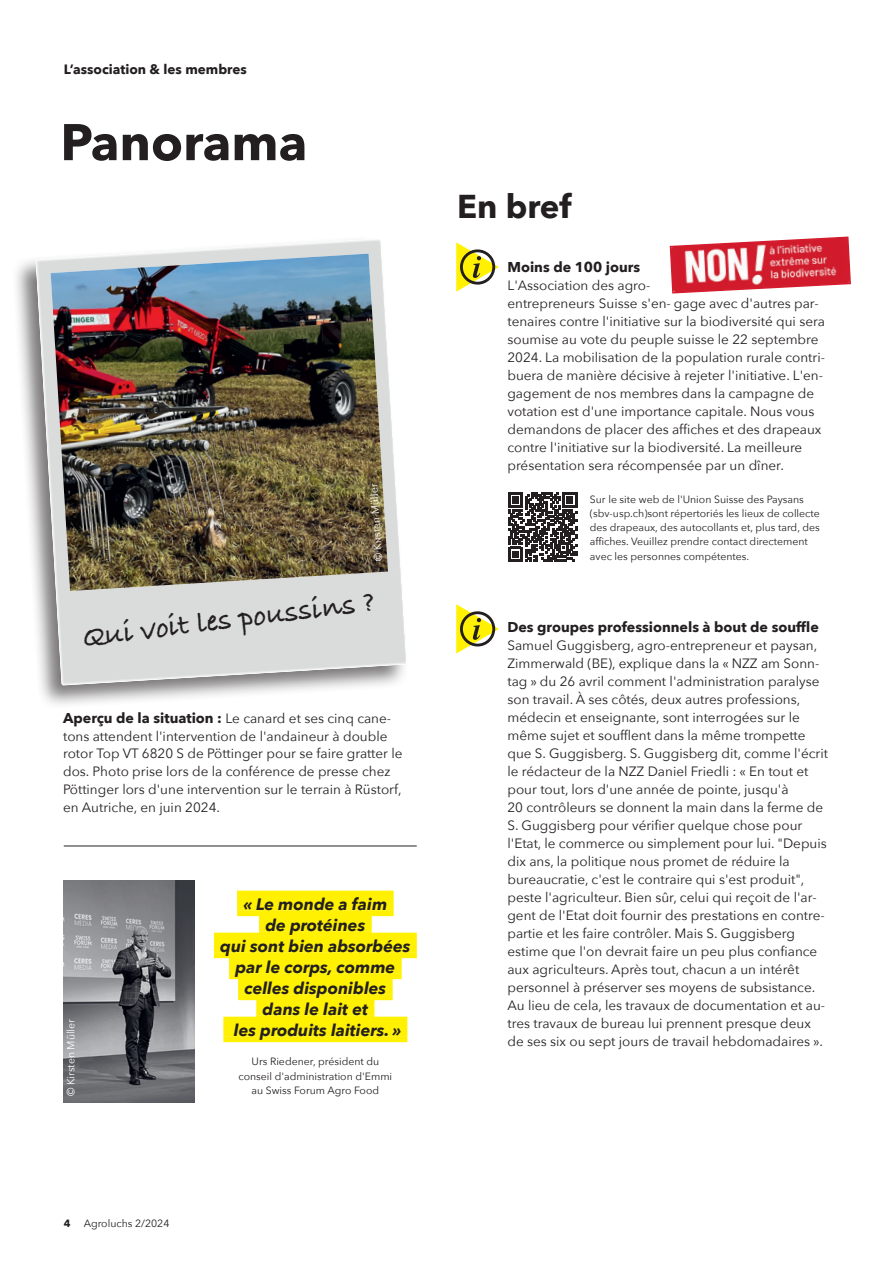
<style>
.page{position:relative;width:893px;height:1263px;background:#fff}
.page>*{position:absolute;margin:0;border:0;box-sizing:border-box;transform-origin:0 0}
.t1{font:700 51px "Avenir Next";color:#231f20}
.t2{font:700 33px "Avenir Next";color:#231f20}
.t3{font:700 30.3px "Bradley Hand ITCTT";color:#231f20}
.t4{font:italic 700 16.5px/21px "Avenir Next";color:#231f20;text-align:center}
.t5{font:700 14.25px "Avenir Next";color:#231f20}
.t6{font:13.5px/18px "Avenir Next";color:#231f20}
.t7{font:700 13.5px "Avenir Next";color:#231f20}
.t8{font:10.5px/14.2px "Avenir Next";color:#231f20}
.t9{font:10.5px "Avenir Next";color:#fff}
.t10{font:700 10.5px "Avenir Next";color:#231f20}
.s1{font-weight:700;font-size:14.25px}
</style>
<div class="page">
<div style="left:11px;top:235px;width:398px;height:474px;background:#231f20;opacity:.6"></div>
<svg style="left:38px;top:241px;width:367px;height:442px;fill:#dadbdb"></svg>
<img style="left:51px;top:254px;width:337px;height:337px">
<svg style="left:456px;top:604px;width:43px;height:49px"></svg>
<svg style="left:456px;top:242px;width:43px;height:50px"></svg>
<hr style="left:64px;top:846px;width:353px;height:1px;background:#231f20">
<svg style="left:508px;top:493px;width:69px;height:68px"></svg>
<img style="left:64px;top:881px;width:131px;height:222px">
<div style="left:237px;top:891px;width:157px;height:19px;background:#fff101"></div>
<div style="left:237px;top:910px;width:157px;height:6px;background:#fff101"></div>
<div style="left:259px;top:912px;width:113px;height:19px;background:#fff101"></div>
<div style="left:259px;top:931px;width:113px;height:6px;background:#fff101"></div>
<div style="left:214px;top:933px;width:203px;height:19px;background:#fff101"></div>
<div style="left:214px;top:952px;width:203px;height:6px;background:#fff101"></div>
<div style="left:229px;top:954px;width:173px;height:19px;background:#fff101"></div>
<div style="left:229px;top:973px;width:173px;height:6px;background:#fff101"></div>
<div style="left:238px;top:975px;width:155px;height:19px;background:#fff101"></div>
<div style="left:238px;top:994px;width:155px;height:6px;background:#fff101"></div>
<div style="left:256px;top:996px;width:118px;height:19px;background:#fff101"></div>
<div style="left:256px;top:1015px;width:118px;height:6px;background:#fff101"></div>
<div style="left:223px;top:1017px;width:184px;height:19px;background:#fff101"></div>
<div style="left:223px;top:1036px;width:184px;height:6px;background:#fff101"></div>
<svg style="left:669px;top:236px;width:182px;height:58px"></svg>
<p class="t7" style="left:64px;top:58px;width:184px">L’association &amp; les membres</p>
<h1 class="t1" style="left:60px;top:98px;width:248px">Panorama</h1>
<p class="t9" style="left:369px;top:561px;width:79px;rotate:-93deg">© Kirsten Müller</p>
<h3 class="t3" style="left:80px;top:614px;width:296px;rotate:-7deg">Qui voit les poussins ?</h3>
<p class="t6" style="left:63px;top:708px;width:341px"><span class="s1">Aperçu de la situation :</span> Le canard et ses cinq cane&shy;tons attendent l'intervention de l'andaineur à double rotor Top VT 6820 S de Pöttinger pour se faire gratter le dos. Photo prise lors de la conférence de presse chez Pöttinger lors d'une intervention sur le terrain à Rüstorf, en Autriche, en juin 2024.</p>
<p class="t9" style="left:62px;top:1096px;width:79px;rotate:-90deg">© Kirsten Müller</p>
<p class="t10" style="left:64px;top:1214px;width:8px">4</p>
<p class="t8" style="left:84px;top:1215px;width:87px">Agroluchs 2/2024</p>
<p class="t4" style="left:220px;top:893px;width:192px">« Le monde a faim<br>de protéines<br>qui sont bien absorbées par le corps, comme celles disponibles<br>dans le lait et<br>les produits laitiers. »</p>
<p class="t8" style="left:239px;top:1054px;width:155px;text-align:center">Urs Riedener, président du conseil d'administration d'Emmi</p>
<p class="t8" style="left:252px;top:1083px;width:129px">au Swiss Forum Agro Food</p>
<h2 class="t2" style="left:457px;top:178px;width:116px">En bref</h2>
<p class="t5" style="left:507px;top:255px;width:134px">Moins de 100 jours</p>
<p class="t6" style="left:507px;top:276px;width:319px">L'Association des agro-<br>entrepreneurs Suisse s'en- gage avec d'autres par&shy;tenaires contre l'initiative sur la biodiversité qui sera soumise au vote du peuple suisse le 22 septembre 2024. La mobilisation de la population rurale contri&shy;buera de manière décisive à rejeter l'initiative. L'en&shy;gagement de nos membres dans la campagne de votation est d'une importance capitale. Nous vous demandons de placer des affiches et des drapeaux contre l'initiative sur la biodiversité. La meilleure présentation sera récompensée par un dîner.</p>
<p class="t8" style="left:590px;top:491px;width:231px">Sur le site web de l'Union Suisse des Paysans (sbv-usp.ch)sont répertoriés les lieux de collecte des drapeaux, des autocollants et, plus tard, des affiches. Veuillez prendre contact directement avec les personnes compétentes.</p>
<p class="t5" style="left:507px;top:615px;width:313px">Des groupes professionnels à bout de souffle</p>
<p class="t6" style="left:507px;top:636px;width:322px">Samuel Guggisberg, agro-entrepreneur et paysan, Zimmerwald (BE), explique dans la « NZZ am Sonn&shy;tag » du 26 avril comment l'administration paralyse son travail. À ses côtés, deux autres professions, médecin et enseignante, sont interrogées sur le même sujet et soufflent dans la même trompette que S. Guggisberg. S. Guggisberg dit, comme l'écrit le rédacteur de la NZZ Daniel Friedli : « En tout et pour tout, lors d'une année de pointe, jusqu'à<br>20 contrôleurs se donnent la main dans la ferme de S. Guggisberg pour vérifier quelque chose pour l'Etat, le commerce ou simplement pour lui. "Depuis dix ans, la politique nous promet de réduire la bureaucratie, c'est le contraire qui s'est produit", peste l'agriculteur. Bien sûr, celui qui reçoit de l'ar&shy;gent de l'Etat doit fournir des prestations en contre&shy;partie et les faire contrôler. Mais S. Guggisberg estime que l'on devrait faire un peu plus confiance aux agriculteurs. Après tout, chacun a un intérêt personnel à préserver ses moyens de subsistance.<br>Au lieu de cela, les travaux de documentation et au&shy;tres travaux de bureau lui prennent presque deux de ses six ou sept jours de travail hebdomadaires ».</p>
</div>
